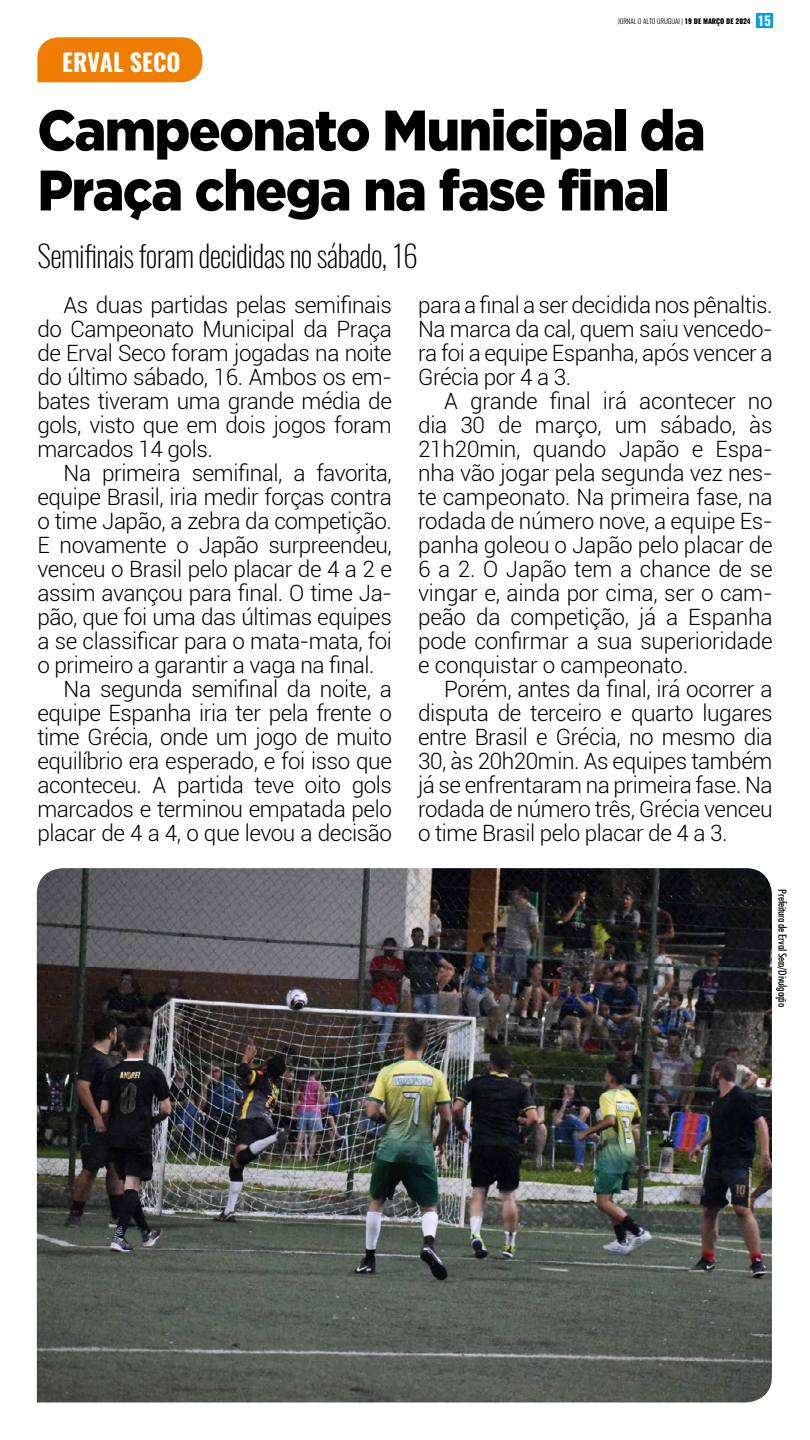
<style>
.page{position:relative;width:810px;height:1440px;background:#fff}
.page>*{position:absolute;margin:0;border:0;box-sizing:border-box;transform-origin:0 0}
.t1{font:900 57px/60px "Gotham";letter-spacing:-.03em;color:#000;scale:.93 1}
.t2{font:200 30px "Oswald";letter-spacing:-.02em;color:#000}
.t3{font:700 24px "Oswald";color:#fff}
.t4{font:300 22.5px/24px "Roboto";letter-spacing:-.02em;color:#000;text-align:justify}
.t5{font:500 condensed 11.25px "Futura BT";letter-spacing:-.02em;color:#000}
.t6{font:300 6.98px "Oswald";color:#000}
.s1{font-weight:800}
.s2{font-weight:700;font-size:12.9px;color:#fff}
</style>
<div class="page">
<div style="left:756px;top:13px;width:16px;height:14px;background:#009fe3"></div>
<img style="left:37px;top:868px;width:735px;height:534px">
<div style="left:37px;top:37px;width:165px;height:45px;background:#ef7d00"></div>
<p class="t3" style="left:62px;top:46px;width:120px">ERVAL SECO</p>
<p class="t6" style="left:618px;top:16px;width:155px">JORNAL O ALTO URUGUAI | <span class="s1">19 DE MARÇO DE 2024</span> <span class="s2">15</span></p>
<h1 class="t1" style="left:37px;top:99px;width:720px">Campeonato Municipal da<br>Praça chega na fase final</h1>
<h2 class="t2" style="left:38px;top:236px;width:382px">Semifinais foram decididas no sábado, 16</h2>
<p class="t4" style="left:37px;top:292px;width:356px;text-indent:26px">As duas partidas pelas semifinais do Campeonato Municipal da Praça de Erval Seco foram jogadas na noite do último sábado, 16. Ambos os em&shy;bates tiveram uma grande média de gols, visto que em dois jogos foram marcados 14 gols.</p>
<p class="t4" style="left:64px;top:460px;width:330px">Na primeira semifinal, a favorita,</p>
<p class="t4" style="left:37px;top:484px;width:356px">equipe Brasil, iria medir forças contra</p>
<p class="t4" style="left:37px;top:508px;width:356px">o time Japão, a zebra da competição.</p>
<p class="t4" style="left:37px;top:532px;width:356px">E novamente o Japão surpreendeu,</p>
<p class="t4" style="left:37px;top:556px;width:356px">venceu o Brasil pelo placar de 4 a 2 e</p>
<p class="t4" style="left:37px;top:580px;width:356px">assim avançou para final. O time Ja-</p>
<p class="t4" style="left:37px;top:604px;width:356px">pão, que foi uma das últimas equipes</p>
<p class="t4" style="left:37px;top:628px;width:356px">a se classificar para o mata-mata, foi</p>
<p class="t4" style="left:37px;top:652px;width:339px">o primeiro a garantir a vaga na final.</p>
<p class="t4" style="left:64px;top:676px;width:330px">Na segunda semifinal da noite, a</p>
<p class="t4" style="left:37px;top:700px;width:356px">equipe Espanha iria ter pela frente o</p>
<p class="t4" style="left:37px;top:724px;width:356px">time Grécia, onde um jogo de muito</p>
<p class="t4" style="left:37px;top:748px;width:356px">equilíbrio era esperado, e foi isso que</p>
<p class="t4" style="left:37px;top:772px;width:356px">aconteceu. A partida teve oito gols</p>
<p class="t4" style="left:37px;top:796px;width:356px">marcados e terminou empatada pelo</p>
<p class="t4" style="left:37px;top:820px;width:356px">placar de 4 a 4, o que levou a decisão</p>
<p class="t4" style="left:418px;top:292px;width:356px">para a final a ser decidida nos pênaltis.<br>Na marca da cal, quem saiu vencedo&shy;ra foi a equipe Espanha, após vencer a Grécia por 4 a 3.</p>
<p class="t4" style="left:418px;top:388px;width:356px;text-indent:26px">A grande final irá acontecer no dia 30 de março, um sábado, às 21h20min, quando Japão e Espa&shy;nha vão jogar pela segunda vez nes&shy;te campeonato. Na primeira fase, na rodada de número nove, a equipe Es&shy;panha goleou o Japão pelo placar de 6 a 2. O Japão tem a chance de se vingar e, ainda por cima, ser o cam&shy;peão da competição, já a Espanha pode confirmar a sua superioridade e conquistar o campeonato.</p>
<p class="t4" style="left:418px;top:676px;width:356px;text-indent:26px">Porém, antes da final, irá ocorrer a disputa de terceiro e quarto lugares entre Brasil e Grécia, no mesmo dia 30, às 20h20min. As equipes também já se enfrentaram na primeira fase. Na rodada de número três, Grécia venceu o time Brasil pelo placar de 4 a 3.</p>
<p class="t5" style="left:789px;top:889px;width:119px;rotate:90deg">Prefeitura de Erval Seco/Divulgação</p>
</div>
